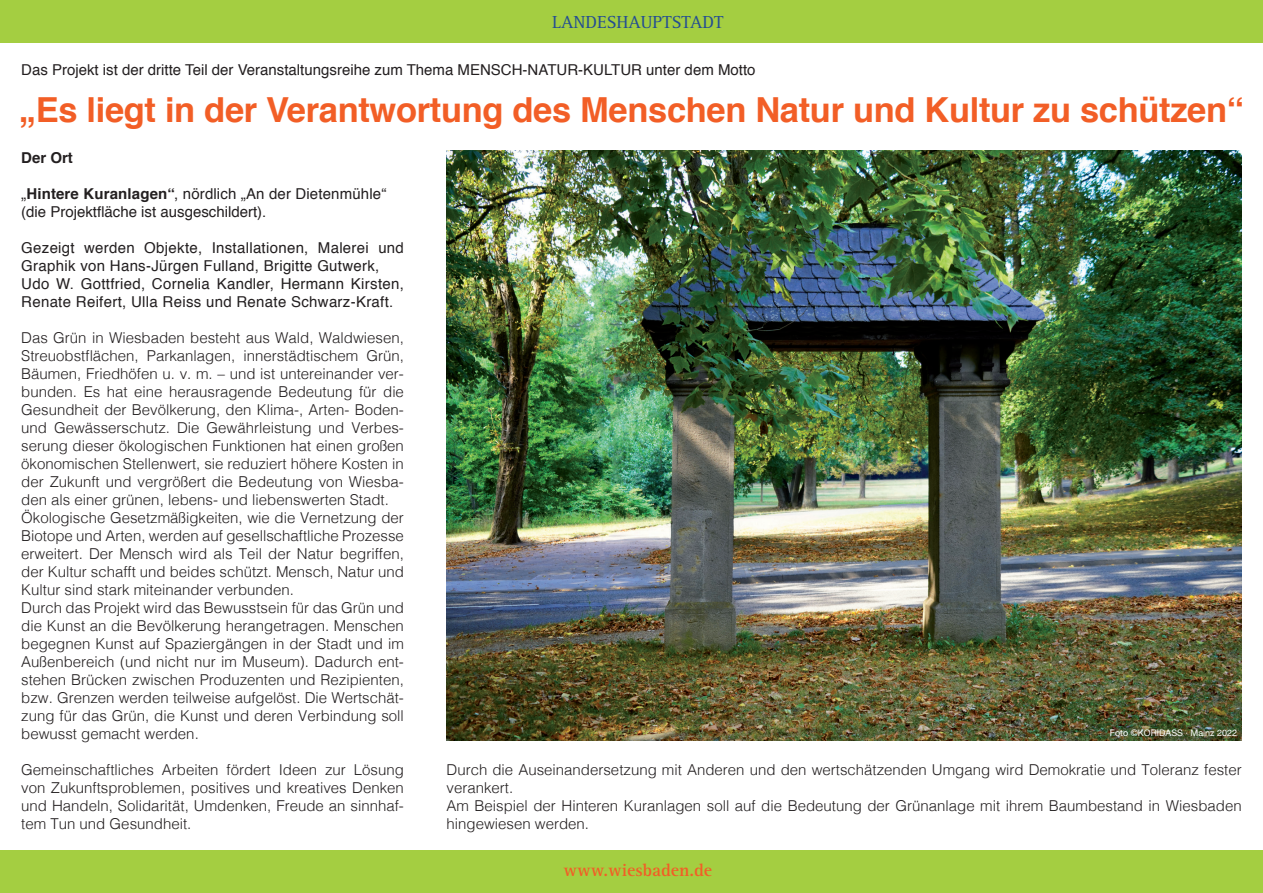
<style>
.page{position:relative;width:1263px;height:893px;background:#fff}
.page>*{position:absolute;margin:0;border:0;box-sizing:border-box;transform-origin:0 0}
.t1{font:700 34.5px "Helvetica";letter-spacing:-.01em;color:#f25e26}
.t2{font:18px "Rotis Serif";color:#234c93}
.t3{font:700 18px "Rotis Serif";color:#f25e26}
.t4{font:300 15px/18px "Helvetica";color:#231f20}
.t5{font:15px/18px "Helvetica";letter-spacing:.02em;color:#231f20}
.t6{font:15px/18px "Helvetica";color:#231f20}
.t7{font:700 15px "Helvetica";color:#231f20}
.t8{font:9px "Helvetica Neue";color:#fff}
.s1{font-weight:700}
</style>
<div class="page">
<img style="left:446px;top:151px;width:796px;height:589px">
<div style="left:0;top:0;width:1263px;height:43px;background:#a4ce41"></div>
<div style="left:0;top:850px;width:1263px;height:43px;background:#a4ce41"></div>
<p class="t2" style="left:552px;top:11px;width:173px">LANDESHAUPTSTADT</p>
<p class="t6" style="left:21px;top:60px;width:736px">Das Projekt ist der dritte Teil der Veranstaltungsreihe zum Thema MENSCH-NATUR-KULTUR unter dem Motto</p>
<h1 class="t1" style="left:19px;top:79px;width:1227px">„Es liegt in der Verantwortung des Menschen Natur und Kultur zu schützen“</h1>
<p class="t7" style="left:21px;top:145px;width:53px">Der Ort</p>
<p class="t6" style="left:21px;top:185px;width:367px">„<span class="s1">Hintere Kuranlagen“</span>, nördlich „An der Dietenmühle“ (die Projektfläche ist ausgeschildert).</p>
<p class="t5" style="left:21px;top:239px;width:384px">Gezeigt werden Objekte, Installationen, Malerei und Graphik von Hans-Jürgen Fulland, Brigitte Gutwerk, Udo W. Gottfried, Cornelia Kandler, Hermann Kirsten, Renate Reifert, Ulla Reiss und Renate Schwarz-Kraft.</p>
<p class="t4" style="left:21px;top:328px;width:384px">Das Grün in Wiesbaden besteht aus Wald, Waldwiesen, Streuobstflächen, Parkanlagen, innerstädtischem Grün, Bäumen, Friedhöfen u. v. m. – und ist untereinander ver&shy;bunden. Es hat eine herausragende Bedeutung für die Gesundheit der Bevölkerung, den Klima-, Arten- Boden&shy;und Gewässerschutz. Die Gewährleistung und Verbes&shy;serung dieser ökologischen Funktionen hat einen großen ökonomischen Stellenwert, sie reduziert höhere Kosten in der Zukunft und vergrößert die Bedeutung von Wiesba&shy;den als einer grünen, lebens- und liebenswerten Stadt.<br>Ökologische Gesetzmäßigkeiten, wie die Vernetzung der Biotope und Arten, werden auf gesellschaftliche Prozesse erweitert. Der Mensch wird als Teil der Natur begriffen, der Kultur schafft und beides schützt. Mensch, Natur und Kultur sind stark miteinander verbunden.<br>Durch das Projekt wird das Bewusstsein für das Grün und die Kunst an die Bevölkerung herangetragen. Menschen begegnen Kunst auf Spaziergängen in der Stadt und im Außenbereich (und nicht nur im Museum). Dadurch ent&shy;stehen Brücken zwischen Produzenten und Rezipienten, bzw. Grenzen werden teilweise aufgelöst. Die Wertschät&shy;zung für das Grün, die Kunst und deren Verbindung soll bewusst gemacht werden.</p>
<p class="t4" style="left:21px;top:760px;width:384px;text-align:justify">Gemeinschaftliches Arbeiten fördert Ideen zur Lösung von Zukunftsproblemen, positives und kreatives Denken und Handeln, Solidarität, Umdenken, Freude an sinnhaf&shy;tem Tun und Gesundheit.</p>
<p class="t8" style="left:1110px;top:726px;width:129px">Foto ©KORIDASS · Mainz 2022</p>
<p class="t4" style="left:446px;top:760px;width:797px">Durch die Auseinandersetzung mit Anderen und den wertschätzenden Umgang wird Demokratie und Toleranz fester verankert.<br>Am Beispiel der Hinteren Kuranlagen soll auf die Bedeutung der Grünanlage mit ihrem Baumbestand in Wiesbaden hingewiesen werden.</p>
<p class="t3" style="left:563px;top:859px;width:150px">www.wiesbaden.de</p>
</div>
